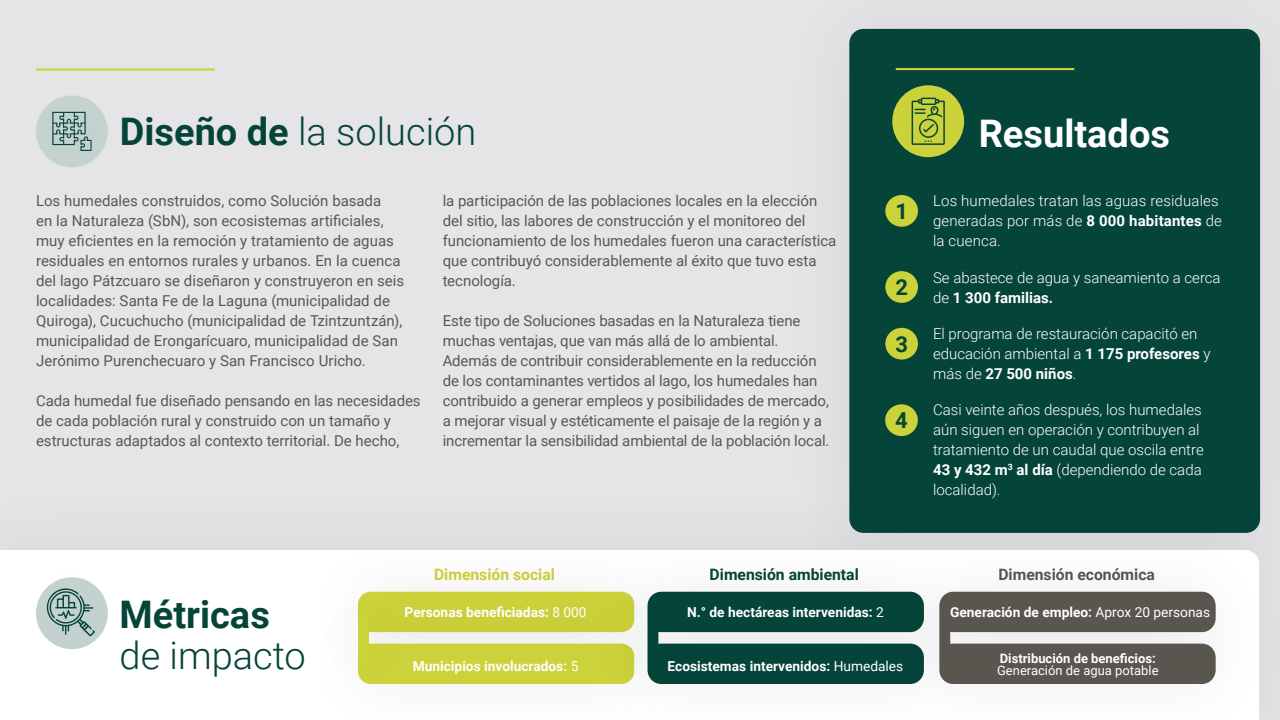
<style>
.page{position:relative;width:1280px;height:720px;background:#e5e4e7}
.page>*{position:absolute;margin:0;border:0;box-sizing:border-box;transform-origin:0 0}
.t1{font:300 38px/41px "Roboto";color:#054439}
.t2{font:700 38px "Roboto";color:#fff}
.t3{font:700 22px "Roboto";color:#054439}
.t4{font:700 15.7px "Roboto";color:#054439}
.t5{font:700 15.7px "Roboto";color:#595650}
.t6{font:700 15.7px "Roboto";color:#ccd23a}
.t7{font:15px/20px "Roboto";letter-spacing:-.005em;color:#57585a}
.t8{font:300 15px/20px "Roboto";color:#fff}
.t9{font:700 13.7px "Roboto";color:#fff}
.t10{font:700 13px/12px "Roboto";color:#fff}
.s1{font-weight:700}
.s2{font-weight:400}
</style>
<div class="page">
<hr style="left:36px;top:68px;width:179px;height:3px;background:#ccd23a">
<div style="left:0;top:49px;width:152px;height:162px;background:#231f20;opacity:.09"></div>
<svg style="left:52px;top:112px;width:40px;height:39px;background:#90aba6"></svg>
<div style="left:779px;top:0;width:501px;height:603px;background:#e1e0e3"></div>
<div style="left:849px;top:29px;width:411px;height:504px;background:#054439;border-radius:14px"></div>
<div style="left:885px;top:328px;width:33px;height:32px;background:#ccd23a;border-radius:50%"></div>
<hr style="left:896px;top:68px;width:178px;height:2px;background:#ccd23a">
<div style="left:885px;top:195px;width:33px;height:32px;background:#ccd23a;border-radius:50%"></div>
<div style="left:885px;top:271px;width:33px;height:32px;background:#ccd23a;border-radius:50%"></div>
<div style="left:848px;top:35px;width:161px;height:172px;background:#231f20;opacity:.09"></div>
<svg style="left:912px;top:98px;width:33px;height:47px;background:#93a939"></svg>
<div style="left:885px;top:404px;width:33px;height:32px;background:#ccd23a;border-radius:50%"></div>
<div style="left:0;top:480px;width:1280px;height:240px;background:#231f20;opacity:.09"></div>
<div style="left:0;top:550px;width:290px;height:170px;background:#fff"></div>
<div style="left:0;top:526px;width:154px;height:169px;background:#231f20;opacity:.09"></div>
<svg style="left:47px;top:588px;width:48px;height:48px;background:#94aea9"></svg>
<div style="left:297px;top:528px;width:398px;height:168px;background:#231f20;opacity:.09"></div>
<div style="left:297px;top:580px;width:398px;height:140px;background:#231f20;opacity:.09"></div>
<div style="left:358px;top:644px;width:276px;height:40px;background:#ccd23a;border-radius:13px"></div>
<div style="left:290px;top:549px;width:148px;height:171px;background:#231f20;opacity:.09"></div>
<div style="left:358px;top:610px;width:11px;height:58px;background:#ccd23a;border-radius:5px"></div>
<div style="left:584px;top:528px;width:401px;height:192px;background:#231f20;opacity:.09"></div>
<svg style="left:648px;top:592px;width:228px;height:92px;background:#21594f"></svg>
<div style="left:876px;top:528px;width:401px;height:192px;background:#231f20;opacity:.09"></div>
<svg style="left:939px;top:592px;width:277px;height:92px;background:#6d6a65"></svg>
<p class="t1" style="left:120px;top:110px;width:358px"><span class="s1">Diseño de</span> la solución</p>
<p class="t7" style="left:36px;top:190px;width:370px">Los humedales construidos, como Solución basada<br>en la Naturaleza (SbN), son ecosistemas artificiales, muy eficientes en la remoción y tratamiento de aguas residuales en entornos rurales y urbanos. En la cuenca del lago Pátzcuaro se diseñaron y construyeron en seis localidades: Santa Fe de la Laguna (municipalidad de Quiroga), Cucuchucho (municipalidad de Tzintzuntzán), municipalidad de Erongarícuaro, municipalidad de San Jerónimo Purenchecuaro y San Francisco Uricho.</p>
<p class="t7" style="left:36px;top:390px;width:386px">Cada humedal fue diseñado pensando en las necesidades de cada población rural y construido con un tamaño y estructuras adaptados al contexto territorial. De hecho,</p>
<p class="t7" style="left:443px;top:190px;width:395px">la participación de las poblaciones locales en la elección del sitio, las labores de construcción y el monitoreo del funcionamiento de los humedales fueron una característica que contribuyó considerablemente al éxito que tuvo esta tecnología.</p>
<p class="t7" style="left:443px;top:310px;width:388px">Este tipo de Soluciones basadas en la Naturaleza tiene muchas ventajas, que van más allá de lo ambiental.<br>Además de contribuir considerablemente en la reducción de los contaminantes vertidos al lago, los humedales han contribuido a generar empleos y posibilidades de mercado, a mejorar visual y estéticamente el paisaje de la región y a incrementar la sensibilidad ambiental de la población local.</p>
<p class="t3" style="left:895px;top:196px;width:14px">1</p>
<p class="t2" style="left:979px;top:107px;width:193px">Resultados</p>
<p class="t8" style="left:933px;top:190px;width:290px">Los humedales tratan las aguas residuales generadas por más de <span class="s1">8 000 habitantes</span> de la cuenca.</p>
<p class="t3" style="left:895px;top:272px;width:14px">2</p>
<p class="t8" style="left:933px;top:267px;width:289px">Se abastece de agua y saneamiento a cerca de <span class="s1">1 300 familias.</span></p>
<p class="t3" style="left:895px;top:329px;width:14px">3</p>
<p class="t8" style="left:933px;top:323px;width:279px">El programa de restauración capacitó en educación ambiental a <span class="s1">1 175 profesores</span> y más de <span class="s1">27 500 niños</span>.</p>
<p class="t3" style="left:895px;top:405px;width:14px">4</p>
<p class="t8" style="left:933px;top:400px;width:272px">Casi veinte años después, los humedales aún siguen en operación y contribuyen al tratamiento de un caudal que oscila entre <span class="s1">43 y 432 m</span><sup>3</sup> <span class="s1">al día</span> (dependiendo de cada localidad).</p>
<p class="t6" style="left:434px;top:563px;width:122px">Dimensión social</p>
<p class="t4" style="left:710px;top:563px;width:151px">Dimensión ambiental</p>
<p class="t5" style="left:998px;top:563px;width:158px">Dimensión económica</p>
<p class="t1" style="left:120px;top:593px;width:188px"><span class="s1">Métricas </span>de impacto</p>
<p class="t9" style="left:405px;top:603px;width:184px">Personas beneficiadas: <span class="s2">8 000</span></p>
<p class="t9" style="left:413px;top:656px;width:167px">Municipios involucrados: <span class="s2">5</span></p>
<p class="t9" style="left:687px;top:603px;width:198px">N.° de hectáreas intervenidas: <span class="s2">2</span></p>
<p class="t9" style="left:668px;top:656px;width:237px">Ecosistemas intervenidos: <span class="s2">Humedales</span></p>
<p class="t9" style="left:950px;top:603px;width:262px">Generación de empleo: <span class="s2">Aprox 20 personas</span></p>
<p class="t10" style="left:997px;top:652px;width:163px">Distribución de beneficios:<br><span class="s2">Generación de agua potable</span></p>
</div>
